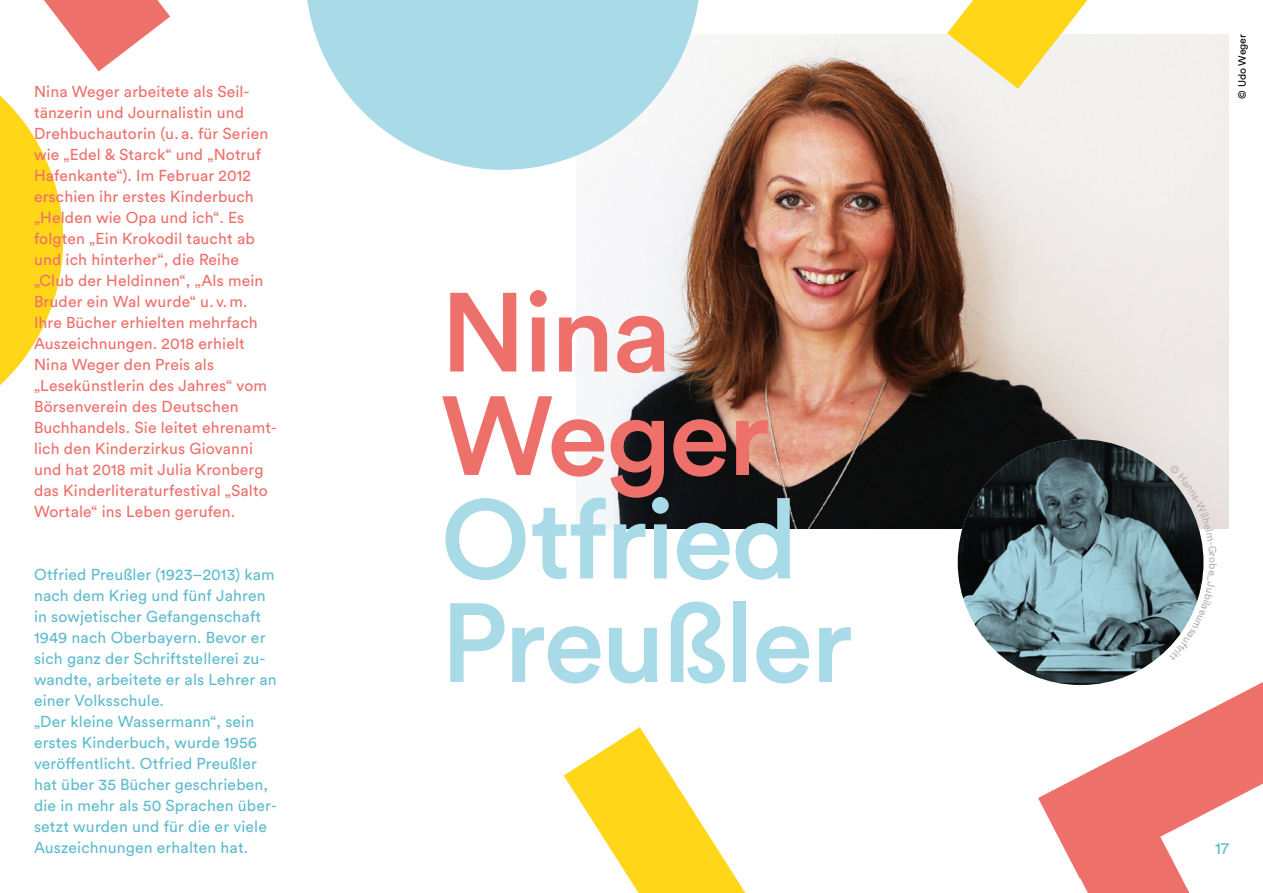
<style>
.page{position:relative;width:1263px;height:893px;background:#fff}
.page>*{position:absolute;margin:0;border:0;box-sizing:border-box;transform-origin:0 0}
.t1{font:500 111px/103.5px "Circular Std";letter-spacing:-.02em;color:#a9dae7}
.t2{font:500 111px/103.5px "Circular Std";letter-spacing:-.02em;color:#ee706b}
.t3{font:16.5px "Circular Std";color:#5fbccd}
.t4{font:15.75px/21px "Circular Std";letter-spacing:.01em;color:#ee706b}
.t5{font:15.75px/21px "Circular Std";letter-spacing:.01em;color:#5fbccd}
.t6{font:10.5px "Circular Std";color:#000}
</style>
<div class="page">
<img style="left:579px;top:34px;width:650px;height:494px">
<svg style="left:307px;top:0;width:420px;height:197px;fill:#a9dae7"></svg>
<svg style="left:947px;top:0;width:140px;height:89px"></svg>
<svg style="left:0;top:0;width:170px;height:385px"></svg>
<svg style="left:564px;top:727px;width:181px;height:166px"></svg>
<svg style="left:1038px;top:682px;width:225px;height:211px"></svg>
<img style="left:958px;top:439px;width:245px;height:246px">
<svg style="left:1169px;top:464px;width:48px;height:197px"></svg>
<p class="t4" style="left:34px;top:81px;width:244px">Nina Weger arbeitete als Seil&shy;tänzerin und Journalistin und<br>Drehbuchautorin (u. a. für Serien wie „Edel &amp; Starck“ und „Notruf<br>Hafenkante“). Im Februar 2012 erschien ihr erstes Kinderbuch „Helden wie Opa und ich“. Es folgten „Ein Krokodil taucht ab und ich hinterher“, die Reihe „Club der Heldinnen“, „Als mein<br>Bruder ein Wal wurde“ u. v. m.<br>Ihre Bücher erhielten mehrfach<br>Auszeichnungen. 2018 erhielt<br>Nina Weger den Preis als „Lesekünstlerin des Jahres“ vom<br>Börsenverein des Deutschen<br>Buchhandels. Sie leitet ehrenamt&shy;lich den Kinderzirkus Giovanni und hat 2018 mit Julia Kronberg das Kinderliteraturfestival „Salto<br>Wortale“ ins Leben gerufen.</p>
<p class="t5" style="left:34px;top:564px;width:244px">Otfried Preußler (1923–2013) kam nach dem Krieg und fünf Jahren in sowjetischer Gefangenschaft<br>1949 nach Oberbayern. Bevor er sich ganz der Schriftstellerei zu&shy;wandte, arbeitete er als Lehrer an einer Volksschule.<br>„Der kleine Wassermann“, sein erstes Kinderbuch, wurde 1956 veröffentlicht. Otfried Preußler hat über 35 Bücher geschrieben, die in mehr als 50 Sprachen über&shy;setzt wurden und für die er viele<br>Auszeichnungen erhalten hat.</p>
<h1 class="t2" style="left:441px;top:279px;width:331px">Nina<br>Weger</h1>
<h1 class="t1" style="left:441px;top:486px;width:414px">Otfried<br>Preußler</h1>
<p class="t6" style="left:1236px;top:99px;width:66px;rotate:-90deg">© Udo Weger</p>
<p class="t3" style="left:1215px;top:838px;width:15px">17</p>
</div>
